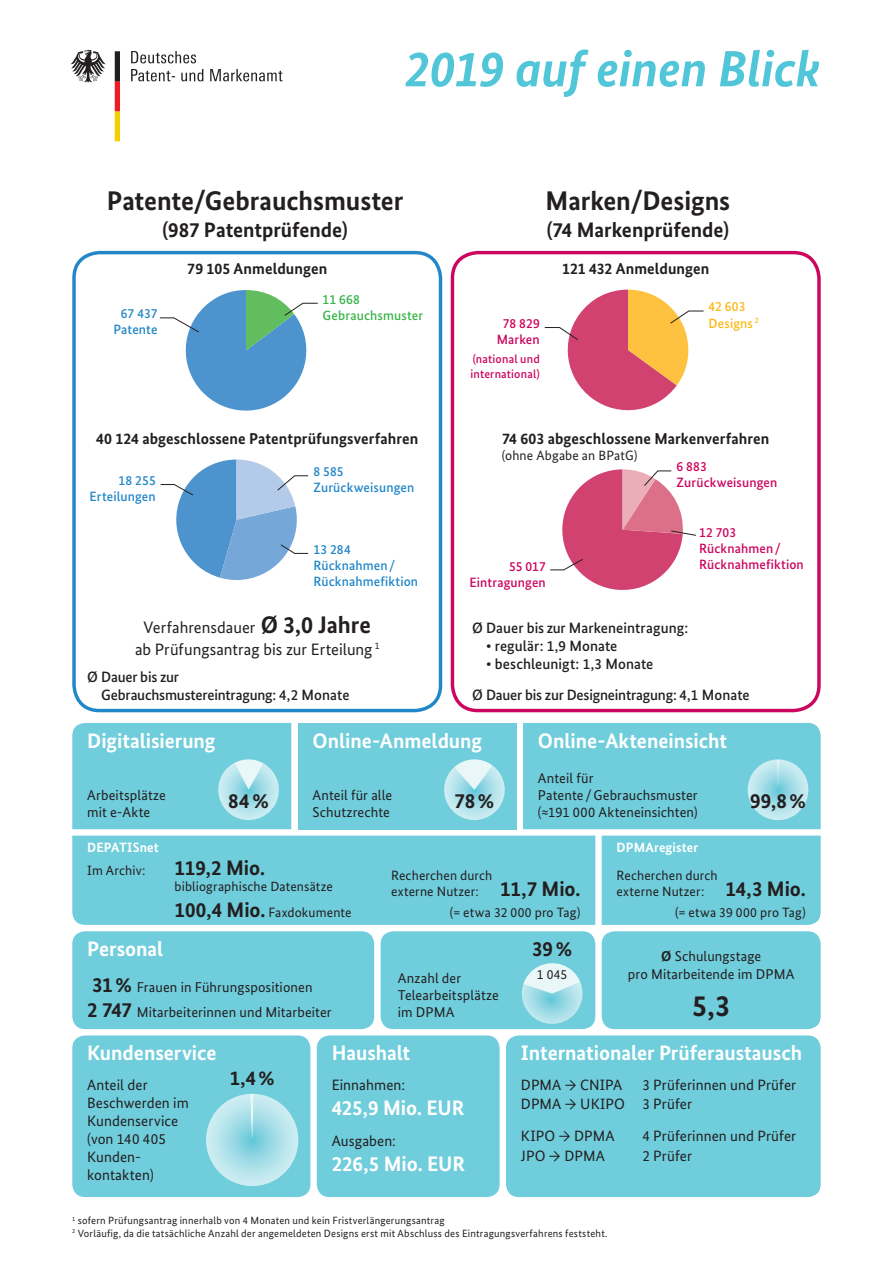
<style>
.page{position:relative;width:893px;height:1263px;background:#fff}
.page>*{position:absolute;margin:0;border:0;box-sizing:border-box;transform-origin:0 0}
.t1{font:italic 700 51px "Bundes Sans";letter-spacing:-.005em;color:#51c6d8}
.t2{font:700 30px "Bundes Sans";color:#231f20}
.t3{font:700 27px "Bundes Sans";color:#231f20}
.t4{font:700 21px "Bundes Sans";color:#fff}
.t5{font:700 21px "Bundes Sans";color:#231f20}
.t6{font:700 20.55px "Bundes Sans";color:#231f20}
.t7{font:16.5px/22.2px "Bundes Sans";color:#231f20;text-align:center}
.t8{font:700 15.75px "Bundes Sans";letter-spacing:.005em;color:#231f20}
.t9{font:15px/18px "Bundes Sans";letter-spacing:.005em;color:#231f20}
.t10{font:500 15px/18px "Bundes Sans";letter-spacing:-.005em;color:#231f20}
.t11{font:14.25px/17.1px "Bundes Sans";letter-spacing:.01em;color:#231f20}
.t12{font:13.5px/16.2px "Bundes Sans";letter-spacing:.01em;color:#231f20}
.t13{font:500 13.5px/16.2px "Bundes Sans";letter-spacing:.01em;color:#2287c8}
.t14{font:500 13.5px/16.2px "Bundes Sans";letter-spacing:.01em;color:#cc055f}
.t15{font:700 13.5px "Bundes Sans";letter-spacing:.01em;color:#fff}
.t16{font:500 13.5px "Bundes Sans";letter-spacing:.01em;color:#3ab54a}
.t17{font:500 13.5px/16.2px "Bundes Sans";letter-spacing:.01em;color:#fcb814}
.t18{font:500 12px/14.4px "Bundes Sans";letter-spacing:.015em;color:#cc055f}
.t19{font:10.5px/12.6px "Bundes Sans";letter-spacing:.02em;color:#231f20}
.s1{font-weight:700;font-size:24px}
.s2{font-weight:700;font-size:21px}
.s3{font-weight:700}
</style>
<div class="page">
<svg style="left:71px;top:50px;width:35px;height:33px"></svg>
<svg style="left:115px;top:51px;width:5px;height:90px"></svg>
<svg style="left:131px;top:51px;width:65px;height:12px"></svg>
<svg style="left:131px;top:69px;width:44px;height:12px"></svg>
<svg style="left:181px;top:69px;width:22px;height:12px"></svg>
<svg style="left:210px;top:69px;width:72px;height:12px"></svg>
<div style="left:72px;top:251px;width:370px;height:461px;border:3px solid #2287c8;border-radius:26px"></div>
<div style="left:451px;top:251px;width:370px;height:461px;border:3px solid #cc055f;border-radius:26px"></div>
<svg style="left:159px;top:290px;width:159px;height:121px"></svg>
<svg style="left:160px;top:459px;width:149px;height:122px"></svg>
<svg style="left:550px;top:469px;width:146px;height:121px"></svg>
<svg style="left:544px;top:290px;width:160px;height:121px"></svg>
<div style="left:72px;top:1035px;width:238px;height:162px;background:#70cddc;border-radius:13px"></div>
<div style="left:317px;top:1035px;width:183px;height:162px;background:#70cddc;border-radius:13px"></div>
<div style="left:602px;top:931px;width:219px;height:98px;background:#70cddc;border-radius:13px"></div>
<div style="left:72px;top:931px;width:302px;height:98px;background:#70cddc;border-radius:13px"></div>
<div style="left:381px;top:931px;width:214px;height:98px;background:#70cddc;border-radius:13px"></div>
<svg style="left:523px;top:723px;width:298px;height:106px;background:#76cfdd"></svg>
<div style="left:298px;top:723px;width:219px;height:106px;background:#70cddc"></div>
<div style="left:602px;top:836px;width:219px;height:89px;background:#70cddc"></div>
<div style="left:72px;top:836px;width:523px;height:89px;background:#70cddc"></div>
<div style="left:506px;top:1035px;width:315px;height:162px;background:#70cddc;border-radius:13px"></div>
<svg style="left:72px;top:723px;width:219px;height:106px;background:#79d0de"></svg>
<svg style="left:444px;top:759px;width:61px;height:61px"></svg>
<svg style="left:521px;top:963px;width:62px;height:61px"></svg>
<svg style="left:206px;top:1094px;width:93px;height:92px"></svg>
<h1 class="t1" style="left:405px;top:38px;width:418px">2019 auf einen Blick</h1>
<h3 class="t3" style="left:107px;top:184px;width:298px">Patente/Gebrauchsmuster</h3>
<h3 class="t5" style="left:163px;top:217px;width:187px">(987 Patentprüfende)</h3>
<p class="t8" style="left:187px;top:259px;width:141px">79 105 Anmeldungen</p>
<p class="t16" style="left:323px;top:291px;width:39px">11 668</p>
<p class="t13" style="left:121px;top:305px;width:38px">67 437</p>
<p class="t16" style="left:323px;top:307px;width:102px">Gebrauchsmuster</p>
<p class="t13" style="left:113px;top:321px;width:46px">Patente</p>
<p class="t8" style="left:96px;top:429px;width:324px">40 124 abgeschlossene Patentprüfungsverfahren</p>
<p class="t13" style="left:313px;top:463px;width:102px">8 585<br>Zurückweisungen</p>
<p class="t13" style="left:90px;top:472px;width:68px;text-align:right">18 255<br>Erteilungen</p>
<p class="t13" style="left:313px;top:541px;width:106px">13 284<br>Rücknahmen/<br>Rücknahmefiktion</p>
<p class="t7" style="left:135px;top:616px;width:246px">Verfahrensdauer <span class="s1">Ø 3,0 Jahre </span>ab Prüfungsantrag bis zur Erteilung <sup>1</sup></p>
<p class="t10" style="left:101px;top:667px;width:250px;text-indent:-14px">Ø Dauer bis zur<br>Gebrauchsmustereintragung: 4,2 Monate</p>
<h3 class="t3" style="left:545px;top:184px;width:186px">Marken/Designs</h3>
<h3 class="t5" style="left:547px;top:217px;width:184px">(74 Markenprüfende)</h3>
<p class="t14" style="left:497px;top:315px;width:44px;text-align:center">78 829<br>Marken</p>
<p class="t18" style="left:470px;top:352px;width:71px">(national und international)</p>
<p class="t8" style="left:562px;top:259px;width:149px">121 432 Anmeldungen</p>
<p class="t17" style="left:708px;top:298px;width:52px">42 603<br>Designs <sup>2</sup></p>
<p class="t8" style="left:502px;top:429px;width:269px">74 603 abgeschlossene Markenverfahren</p>
<p class="t12" style="left:502px;top:447px;width:137px">(ohne Abgabe an BPatG)</p>
<p class="t14" style="left:676px;top:458px;width:102px">6 883<br>Zurückweisungen</p>
<p class="t14" style="left:699px;top:524px;width:83px">12 703<br>Rücknahmen/</p>
<p class="t14" style="left:509px;top:558px;width:38px">55 017</p>
<p class="t14" style="left:699px;top:557px;width:106px">Rücknahmefiktion</p>
<p class="t14" style="left:469px;top:574px;width:78px">Eintragungen</p>
<p class="t10" style="left:486px;top:619px;width:204px;text-indent:-14px">Ø Dauer bis zur Markeneintragung: ∙ regulär: 1,9 Monate<br>∙ beschleunigt: 1,3 Monate</p>
<p class="t10" style="left:472px;top:685px;width:279px">Ø Dauer bis zur Designeintragung: 4,1 Monate</p>
<h3 class="t4" style="left:87px;top:728px;width:130px">Digitalisierung</h3>
<p class="t11" style="left:87px;top:786px;width:80px">Arbeitsplätze mit e-Akte</p>
<h3 class="t5" style="left:228px;top:788px;width:42px">84%</h3>
<h3 class="t4" style="left:313px;top:728px;width:171px">Online-Anmeldung</h3>
<h3 class="t4" style="left:538px;top:728px;width:191px">Online-Akteneinsicht</h3>
<p class="t11" style="left:313px;top:786px;width:81px">Anteil für alle<br>Schutzrechte</p>
<h3 class="t5" style="left:454px;top:788px;width:41px">78%</h3>
<p class="t11" style="left:538px;top:769px;width:161px">Anteil für<br>Patente /Gebrauchsmuster (≈191 000 Akteneinsichten)</p>
<h3 class="t5" style="left:750px;top:788px;width:57px">99,8%</h3>
<p class="t15" style="left:87px;top:839px;width:73px">DEPATISnet</p>
<p class="t15" style="left:617px;top:839px;width:83px">DPMAregister</p>
<p class="t12" style="left:87px;top:862px;width:60px">Im Archiv:</p>
<h3 class="t5" style="left:175px;top:855px;width:92px">119,2 Mio.</h3>
<p class="t12" style="left:175px;top:874px;width:178px;line-height:25.2px">bibliographische Datensätze<br><span class="s2">100,4 Mio.</span> Faxdokumente</p>
<p class="t12" style="left:391px;top:867px;width:191px">Recherchen durch<br>externe Nutzer: <span class="s2">11,7 Mio.</span></p>
<p class="t12" style="left:617px;top:867px;width:191px">Recherchen durch<br>externe Nutzer: <span class="s2">14,3 Mio.</span></p>
<p class="t12" style="left:675px;top:904px;width:132px">(= etwa 39 000 pro Tag)</p>
<p class="t12" style="left:450px;top:904px;width:132px">(= etwa 32 000 pro Tag)</p>
<h3 class="t4" style="left:87px;top:936px;width:78px">Personal</h3>
<p class="t11" style="left:87px;top:974px;width:246px;line-height:25.2px;text-indent:5px"><span class="s2">31%</span> Frauen in Führungspositionen<br><span class="s2">2 747</span> Mitarbeiterinnen und Mitarbeiter</p>
<p class="t11" style="left:398px;top:969px;width:103px">Anzahl der<br>Telearbeitsplätze im DPMA</p>
<h3 class="t5" style="left:532px;top:936px;width:42px">39%</h3>
<p class="t12" style="left:537px;top:966px;width:32px">1 045</p>
<p class="t11" style="left:628px;top:948px;width:168px;text-align:center"><span class="s3">Ø</span> Schulungstage<br>pro Mitarbeitende im DPMA</p>
<h2 class="t2" style="left:692px;top:987px;width:39px">5,3</h2>
<h3 class="t4" style="left:87px;top:1040px;width:131px">Kundenservice</h3>
<p class="t9" style="left:87px;top:1075px;width:103px">Anteil der<br>Beschwerden im<br>Kundenservice (von 140 405<br>Kunden&shy;kontakten)</p>
<h3 class="t6" style="left:230px;top:1066px;width:46px">1,4%</h3>
<h3 class="t4" style="left:332px;top:1040px;width:80px">Haushalt</h3>
<h3 class="t4" style="left:521px;top:1040px;width:283px">Internationaler Prüferaustausch</h3>
<p class="t9" style="left:332px;top:1075px;width:75px">Einnahmen:</p>
<h3 class="t4" style="left:332px;top:1095px;width:134px">425,9 Mio. EUR</h3>
<p class="t9" style="left:332px;top:1131px;width:66px">Ausgaben:</p>
<h3 class="t4" style="left:332px;top:1151px;width:135px">226,5 Mio. EUR</h3>
<p class="t9" style="left:521px;top:1074px;width:277px;line-height:19.5px;text-indent:121px">3 Prüferinnen und Prüfer<br>DPMA → UKIPO 3 Prüfer</p>
<p class="t9" style="left:521px;top:1127px;width:95px">KIPO → DPMA</p>
<p class="t9" style="left:642px;top:1127px;width:155px">4 Prüferinnen und Prüfer</p>
<p class="t9" style="left:521px;top:1146px;width:86px">JPO → DPMA</p>
<p class="t9" style="left:642px;top:1146px;width:51px">2 Prüfer</p>
<p class="t9" style="left:521px;top:1075px;width:103px">DPMA → CNIPA</p>
<p class="t19" style="left:72px;top:1214px;width:537px"><sup>1</sup> sofern Prüfungsantrag innerhalb von 4 Monaten und kein Fristverlängerungsantrag<br><sup>2</sup> Vorläufig, da die tatsächliche Anzahl der angemeldeten Designs erst mit Abschluss des Eintragungsverfahrens feststeht.</p>
</div>
